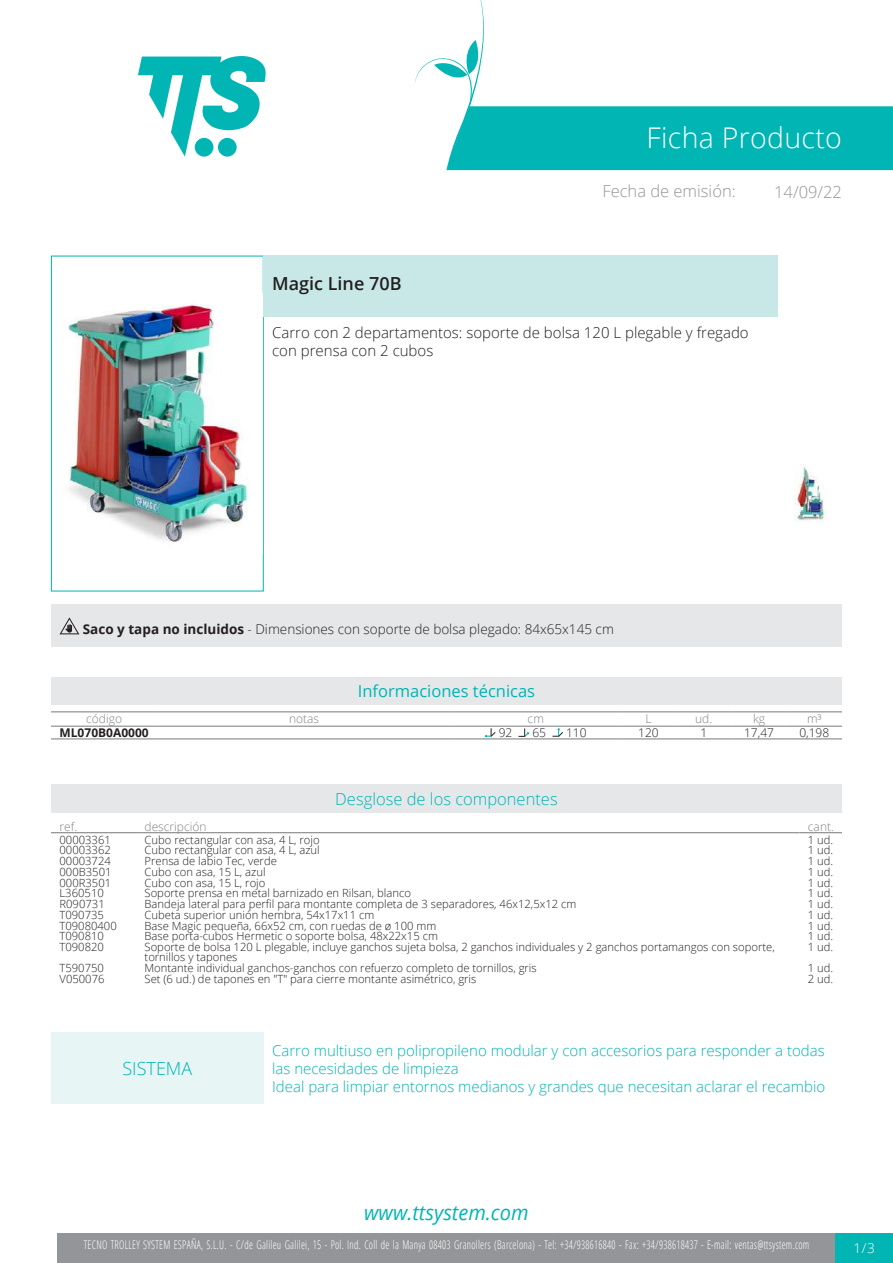
<style>
.page{position:relative;width:893px;height:1263px;background:#fff}
.page>*{position:absolute;margin:0;border:0;box-sizing:border-box;transform-origin:0 0}
.t1{font:300 28.5px "Open Sans";letter-spacing:.01em;color:#fff}
.t2{font:italic 20.85px "Open Sans";color:#00b5b3;scale:.96 1}
.t3{font:600 18px "Open Sans";color:#231f20}
.t4{font:300 18px "Open Sans";color:#00b5b3}
.t5{font:300 16.5px "Open Sans";color:#00b5b3}
.t6{font:300 16.5px "Open Sans";color:#939598}
.t7{font:16.5px "Open Sans";color:#00b5b3}
.t8{font:300 15px/18px "Open Sans";color:#00b5b3}
.t9{font:300 15px/18px "Open Sans";color:#231f20}
.t10{font:300 13.5px "Open Sans";color:#231f20}
.t11{font:300 13.5px "Open Sans";color:#fff}
.t12{font:300 12px "Open Sans Condensed";letter-spacing:.025em;color:#fff;scale:.85 1}
.t13{font:300 12px "Open Sans";color:#808285}
.t14{font:300 12px "Open Sans";color:#231f20}
.t15{font:700 12px "Open Sans";color:#231f20}
.t16{font:300 11.25px/10.5px "Open Sans";color:#231f20}
.s1{font-weight:700}
</style>
<div class="page">
<svg style="left:138px;top:56px;width:128px;height:101px"></svg>
<div style="left:57px;top:1233px;width:779px;height:30px;background:#939598"></div>
<div style="left:836px;top:1233px;width:57px;height:30px;background:#00b5b3"></div>
<svg style="left:415px;top:0;width:478px;height:170px"></svg>
<div style="left:51px;top:256px;width:213px;height:335px;border:1px solid #00b5b3"></div>
<img style="left:52px;top:294px;width:211px;height:259px">
<div style="left:264px;top:256px;width:514px;height:61px;background:#c8e8e8"></div>
<img style="left:794px;top:464px;width:32px;height:58px">
<div style="left:51px;top:605px;width:791px;height:42px;background:#e6e7e9"></div>
<svg style="left:60px;top:617px;width:19px;height:17px"></svg>
<div style="left:51px;top:677px;width:791px;height:28px;background:#e6e7e9"></div>
<hr style="left:51px;top:712px;width:106px;height:1px;background:#76787b">
<hr style="left:51px;top:726px;width:106px;height:1px;background:#76787b">
<hr style="left:157px;top:712px;width:294px;height:1px;background:#76787b">
<hr style="left:157px;top:726px;width:294px;height:1px;background:#76787b">
<hr style="left:451px;top:712px;width:170px;height:1px;background:#76787b">
<hr style="left:451px;top:726px;width:170px;height:1px;background:#76787b">
<hr style="left:621px;top:712px;width:55px;height:1px;background:#76787b">
<hr style="left:621px;top:726px;width:55px;height:1px;background:#76787b">
<hr style="left:676px;top:712px;width:55px;height:1px;background:#76787b">
<hr style="left:676px;top:726px;width:55px;height:1px;background:#76787b">
<hr style="left:731px;top:712px;width:56px;height:1px;background:#76787b">
<hr style="left:731px;top:726px;width:56px;height:1px;background:#76787b">
<hr style="left:787px;top:712px;width:55px;height:1px;background:#76787b">
<hr style="left:787px;top:726px;width:55px;height:1px;background:#76787b">
<hr style="left:51px;top:739px;width:106px;height:1px;background:#76787b">
<hr style="left:157px;top:739px;width:294px;height:1px;background:#76787b">
<hr style="left:451px;top:739px;width:170px;height:1px;background:#76787b">
<hr style="left:621px;top:739px;width:55px;height:1px;background:#76787b">
<hr style="left:676px;top:739px;width:55px;height:1px;background:#76787b">
<hr style="left:731px;top:739px;width:56px;height:1px;background:#76787b">
<hr style="left:787px;top:739px;width:55px;height:1px;background:#76787b">
<svg style="left:485px;top:728px;width:11px;height:9px"></svg>
<svg style="left:519px;top:728px;width:10px;height:9px"></svg>
<svg style="left:552px;top:728px;width:11px;height:9px"></svg>
<div style="left:51px;top:784px;width:791px;height:28px;background:#e6e7e9"></div>
<hr style="left:51px;top:832px;width:85px;height:1px;background:#76787b">
<hr style="left:136px;top:832px;width:663px;height:1px;background:#76787b">
<hr style="left:799px;top:832px;width:43px;height:1px;background:#76787b">
<div style="left:51px;top:1032px;width:213px;height:71px;background:#e8f5f5"></div>
<h1 class="t1" style="left:647px;top:118px;width:197px">Ficha Producto</h1>
<h3 class="t6" style="left:602px;top:180px;width:135px">Fecha de emisión:</h3>
<h3 class="t6" style="left:774px;top:180px;width:69px">14/09/22</h3>
<h3 class="t3" style="left:272px;top:271px;width:131px">Magic Line 70B</h3>
<h3 class="t9" style="left:272px;top:323px;width:478px">Carro con 2 departamentos: soporte de bolsa 120 L plegable y fregado con prensa con 2 cubos</h3>
<p class="t10" style="left:83px;top:620px;width:533px"><span class="s1">Saco y tapa no incluidos</span> - Dimensiones con soporte de bolsa plegado: 84x65x145 cm</p>
<h3 class="t7" style="left:358px;top:680px;width:179px">Informaciones técnicas</h3>
<p class="t13" style="left:86px;top:711px;width:37px">código</p>
<p class="t13" style="left:289px;top:711px;width:32px">notas</p>
<p class="t13" style="left:528px;top:711px;width:18px">cm</p>
<p class="t13" style="left:645px;top:711px;width:8px">L</p>
<p class="t13" style="left:695px;top:711px;width:19px">ud.</p>
<p class="t13" style="left:753px;top:711px;width:14px">kg</p>
<p class="t13" style="left:807px;top:711px;width:16px">m³</p>
<p class="t15" style="left:60px;top:724px;width:91px">ML070B0A0000</p>
<p class="t14" style="left:499px;top:725px;width:15px">92</p>
<p class="t14" style="left:532px;top:725px;width:15px">65</p>
<p class="t14" style="left:566px;top:725px;width:22px">110</p>
<p class="t14" style="left:638px;top:724px;width:22px">120</p>
<p class="t14" style="left:700px;top:724px;width:8px">1</p>
<p class="t14" style="left:744px;top:724px;width:31px">17,47</p>
<p class="t14" style="left:799px;top:724px;width:31px">0,198</p>
<h3 class="t5" style="left:335px;top:787px;width:224px">Desglose de los componentes</h3>
<p class="t13" style="left:60px;top:818px;width:19px">ref.</p>
<p class="t13" style="left:145px;top:818px;width:64px">descripción</p>
<p class="t13" style="left:808px;top:818px;width:28px">cant.</p>
<p class="t16" style="left:60px;top:834px;width:53px">00003361</p>
<p class="t16" style="left:145px;top:834px;width:177px">Cubo rectangular con asa, 4 L, rojo</p>
<p class="t16" style="left:808px;top:834px;width:27px">1 ud.</p>
<p class="t16" style="left:60px;top:845px;width:53px">00003362</p>
<p class="t16" style="left:145px;top:845px;width:177px">Cubo rectangular con asa, 4 L, azul</p>
<p class="t16" style="left:808px;top:845px;width:27px">1 ud.</p>
<p class="t16" style="left:60px;top:855px;width:53px">00003724</p>
<p class="t16" style="left:145px;top:855px;width:134px">Prensa de labio Tec, verde</p>
<p class="t16" style="left:808px;top:855px;width:27px">1 ud.</p>
<p class="t16" style="left:60px;top:866px;width:54px">000B3501</p>
<p class="t16" style="left:145px;top:866px;width:123px">Cubo con asa, 15 L, azul</p>
<p class="t16" style="left:808px;top:866px;width:27px">1 ud.</p>
<p class="t16" style="left:60px;top:877px;width:53px">000R3501</p>
<p class="t16" style="left:145px;top:877px;width:122px">Cubo con asa, 15 L, rojo</p>
<p class="t16" style="left:808px;top:877px;width:27px">1 ud.</p>
<p class="t16" style="left:60px;top:888px;width:46px">L360510</p>
<p class="t16" style="left:145px;top:888px;width:268px">Soporte prensa en metal barnizado en Rilsan, blanco</p>
<p class="t16" style="left:808px;top:888px;width:27px">1 ud.</p>
<p class="t16" style="left:60px;top:898px;width:47px">R090731</p>
<p class="t16" style="left:145px;top:898px;width:433px">Bandeja lateral para perfil para montante completa de 3 separadores, 46x12,5x12 cm</p>
<p class="t16" style="left:808px;top:898px;width:27px">1 ud.</p>
<p class="t16" style="left:60px;top:909px;width:46px">T090735</p>
<p class="t16" style="left:145px;top:909px;width:231px">Cubeta superior unión hembra, 54x17x11 cm</p>
<p class="t16" style="left:808px;top:909px;width:27px">1 ud.</p>
<p class="t16" style="left:60px;top:920px;width:59px">T09080400</p>
<p class="t16" style="left:145px;top:920px;width:293px">Base Magic pequeña, 66x52 cm, con ruedas de ø 100 mm</p>
<p class="t16" style="left:808px;top:920px;width:27px">1 ud.</p>
<p class="t16" style="left:60px;top:930px;width:46px">T090810</p>
<p class="t16" style="left:145px;top:930px;width:295px">Base porta-cubos Hermetic o soporte bolsa, 48x22x15 cm</p>
<p class="t16" style="left:808px;top:930px;width:27px">1 ud.</p>
<p class="t16" style="left:60px;top:941px;width:46px">T090820</p>
<p class="t16" style="left:145px;top:941px;width:632px">Soporte de bolsa 120 L plegable, incluye ganchos sujeta bolsa, 2 ganchos individuales y 2 ganchos portamangos con soporte, tornillos y tapones</p>
<p class="t16" style="left:808px;top:941px;width:27px">1 ud.</p>
<p class="t16" style="left:60px;top:962px;width:46px">T590750</p>
<p class="t16" style="left:145px;top:962px;width:394px">Montante individual ganchos-ganchos con refuerzo completo de tornillos, gris</p>
<p class="t16" style="left:808px;top:962px;width:27px">1 ud.</p>
<p class="t16" style="left:60px;top:973px;width:47px">V050076</p>
<p class="t16" style="left:145px;top:973px;width:333px">Set (6 ud.) de tapones en "T" para cierre montante asimétrico, gris</p>
<p class="t16" style="left:808px;top:973px;width:27px">2 ud.</p>
<h3 class="t4" style="left:122px;top:1056px;width:71px">SISTEMA</h3>
<h3 class="t8" style="left:272px;top:1041px;width:555px">Carro multiuso en polipropileno modular y con accesorios para responder a todas las necesidades de limpieza<br>Ideal para limpiar entornos medianos y grandes que necesitan aclarar el recambio</h3>
<h2 class="t2" style="left:364px;top:1198px;width:173px">www.ttsystem.com</h2>
<p class="t12" style="left:84px;top:1236px;width:855px">TECNO TROLLEY SYSTEM ESPAÑA, S.L.U. - C/de Galileu Galilei, 15 - Pol. Ind. Coll de la Manya 08403 Granollers (Barcelona) - Tel: +34/938616840 - Fax: +34/938618437 - E-mail: ventas@ttsystem.com</p>
<p class="t11" style="left:854px;top:1239px;width:23px">1/3</p>
</div>
